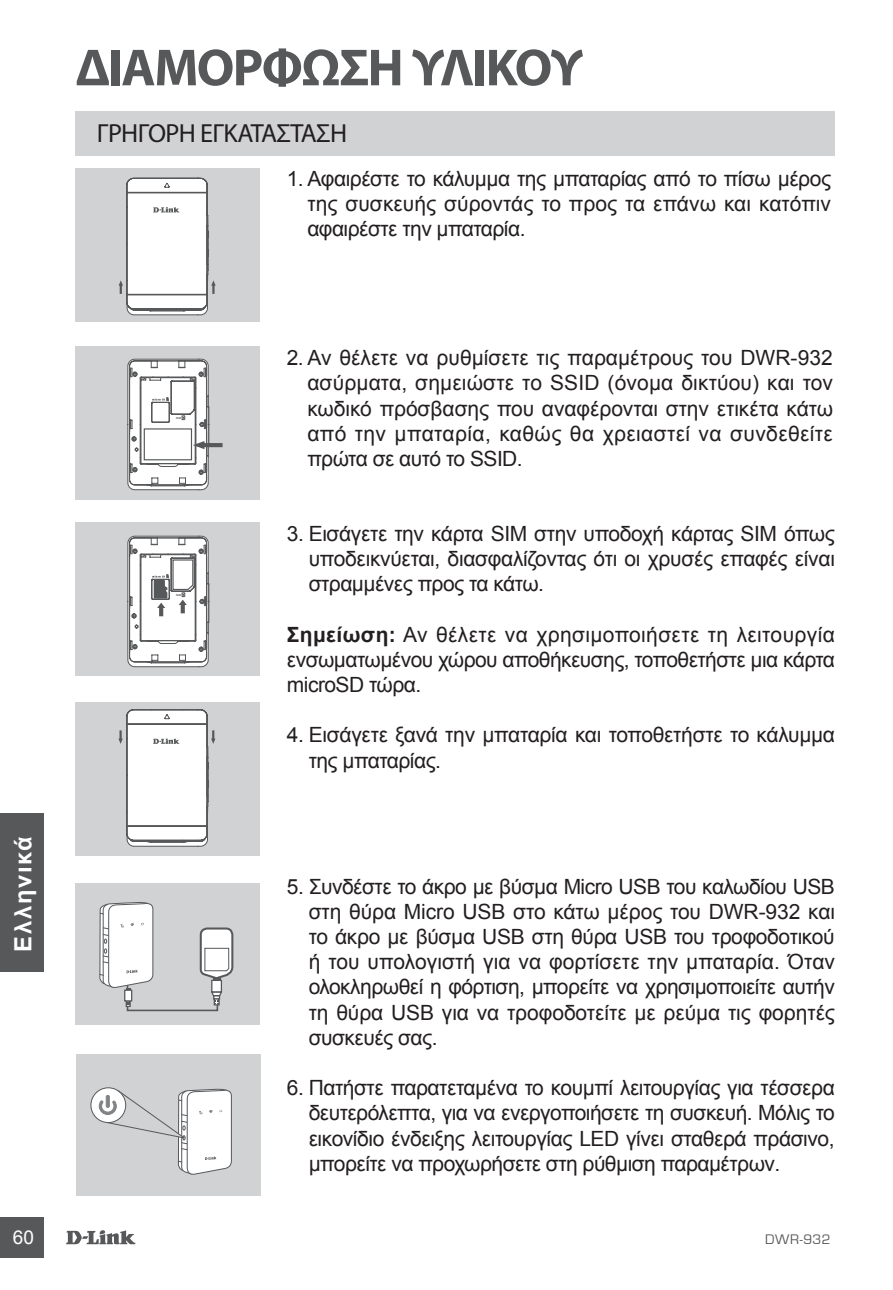
<style>
.page{position:relative;width:893px;height:1290px;background:#fff}
.page>*{position:absolute;margin:0;border:0;box-sizing:border-box;transform-origin:0 0}
.t1{font:700 52.5px "Myriad Pro";letter-spacing:-.035em;color:#57585a}
.t2{font:26.25px "Myriad Pro";letter-spacing:-.025em;color:#231f20}
.t3{font:700 23.8px "Arial";letter-spacing:.065em;color:#fff}
.t4{font:21px/25.2px "Arial";letter-spacing:-.025em;color:#231f20;text-align:justify}
.t5{font:18.9px "Arial";color:#fff}
.t6{font:14.35px "Eurostile";letter-spacing:.035em;color:#57585a}
.s1{font-weight:700}
</style>
<div class="page">
<svg style="left:66px;top:1230px;width:70px;height:14px"></svg>
<div style="left:0;top:1217px;width:44px;height:41px;background:#57585a"></div>
<div style="left:0;top:813px;width:44px;height:159px;background:#57585a"></div>
<div style="left:76px;top:111px;width:759px;height:45px;background:#d1d2d4"></div>
<div style="left:76px;top:168px;width:184px;height:153px;background:#d1d2d4"></div>
<div style="left:76px;top:346px;width:184px;height:154px;background:#d1d2d4"></div>
<div style="left:76px;top:522px;width:184px;height:154px;background:#d1d2d4"></div>
<div style="left:76px;top:702px;width:184px;height:153px;background:#d1d2d4"></div>
<div style="left:75px;top:883px;width:185px;height:142px;background:#d1d2d4"></div>
<div style="left:76px;top:1054px;width:185px;height:142px;background:#d1d2d4"></div>
<svg style="left:99px;top:902px;width:135px;height:110px"></svg>
<svg style="left:119px;top:177px;width:97px;height:139px"></svg>
<svg style="left:127px;top:535px;width:83px;height:133px;background:#d4d4d5"></svg>
<svg style="left:118px;top:709px;width:97px;height:138px"></svg>
<svg style="left:90px;top:1087px;width:142px;height:88px"></svg>
<div style="left:106px;top:1095px;width:4px;height:13px;border:1px solid #808285"></div>
<svg style="left:127px;top:358px;width:96px;height:133px"></svg>
<h1 class="t1" style="left:76px;top:33px;width:509px">ΔΙΑΜΟΡΦΩΣΗ ΥΛΙΚΟΥ</h1>
<p class="t2" style="left:97px;top:117px;width:252px">ΓΡΗΓΟΡΗ ΕΓΚΑΤΑΣΤΑΣΗ</p>
<p class="t4" style="left:307px;top:166px;width:525px;text-indent:-21px">1. Αφαιρέστε το κάλυμμα της μπαταρίας από το πίσω μέρος της συσκευής σύροντάς το προς τα επάνω και κατόπιν αφαιρέστε την μπαταρία.</p>
<p class="t4" style="left:307px;top:345px;width:527px;text-indent:-21px">2. Αν θέλετε να ρυθμίσετε τις παραμέτρους του DWR-932 ασύρματα, σημειώστε το SSID (όνομα δικτύου) και τον κωδικό πρόσβασης που αναφέρονται στην ετικέτα κάτω από την μπαταρία, καθώς θα χρειαστεί να συνδεθείτε πρώτα σε αυτό το SSID.</p>
<p class="t3" style="left:7px;top:952px;width:117px;rotate:-90deg">Ελληνικά</p>
<p class="t4" style="left:309px;top:521px;width:528px;text-indent:-22px">3. Εισάγετε την κάρτα SIM στην υποδοχή κάρτας SIM όπως υποδεικνύεται, διασφαλίζοντας ότι οι χρυσές επαφές είναι στραμμένες προς τα κάτω.</p>
<p class="t4" style="left:287px;top:622px;width:550px"><span class="s1">Σημείωση:</span> Αν θέλετε να χρησιμοποιήσετε τη λειτουργία ενσωματωμένου χώρου αποθήκευσης, τοποθετήστε μια κάρτα microSD τώρα.</p>
<p class="t4" style="left:309px;top:723px;width:528px;text-indent:-22px">4. Εισάγετε ξανά την μπαταρία και τοποθετήστε το κάλυμμα της μπαταρίας.</p>
<p class="t4" style="left:309px;top:874px;width:528px;text-indent:-22px">5. Συνδέστε το άκρο με βύσμα Micro USB του καλωδίου USB στη θύρα Micro USB στο κάτω μέρος του DWR-932 και το άκρο με βύσμα USB στη θύρα USB του τροφοδοτικού ή του υπολογιστή για να φορτίσετε την μπαταρία. Όταν ολοκληρωθεί η φόρτιση, μπορείτε να χρησιμοποιείτε αυτήν τη θύρα USB για να τροφοδοτείτε με ρεύμα τις φορητές συσκευές σας.</p>
<p class="t4" style="left:309px;top:1075px;width:528px;text-indent:-22px">6. Πατήστε παρατεταμένα το κουμπί λειτουργίας για τέσσερα δευτερόλεπτα, για να ενεργοποιήσετε τη συσκευή. Μόλις το εικονίδιο ένδειξης λειτουργίας LED γίνει σταθερά πράσινο, μπορείτε να προχωρήσετε στη ρύθμιση παραμέτρων.</p>
<p class="t5" style="left:13px;top:1225px;width:23px">60</p>
<p class="t6" style="left:765px;top:1231px;width:67px">DWR-932</p>
</div>
